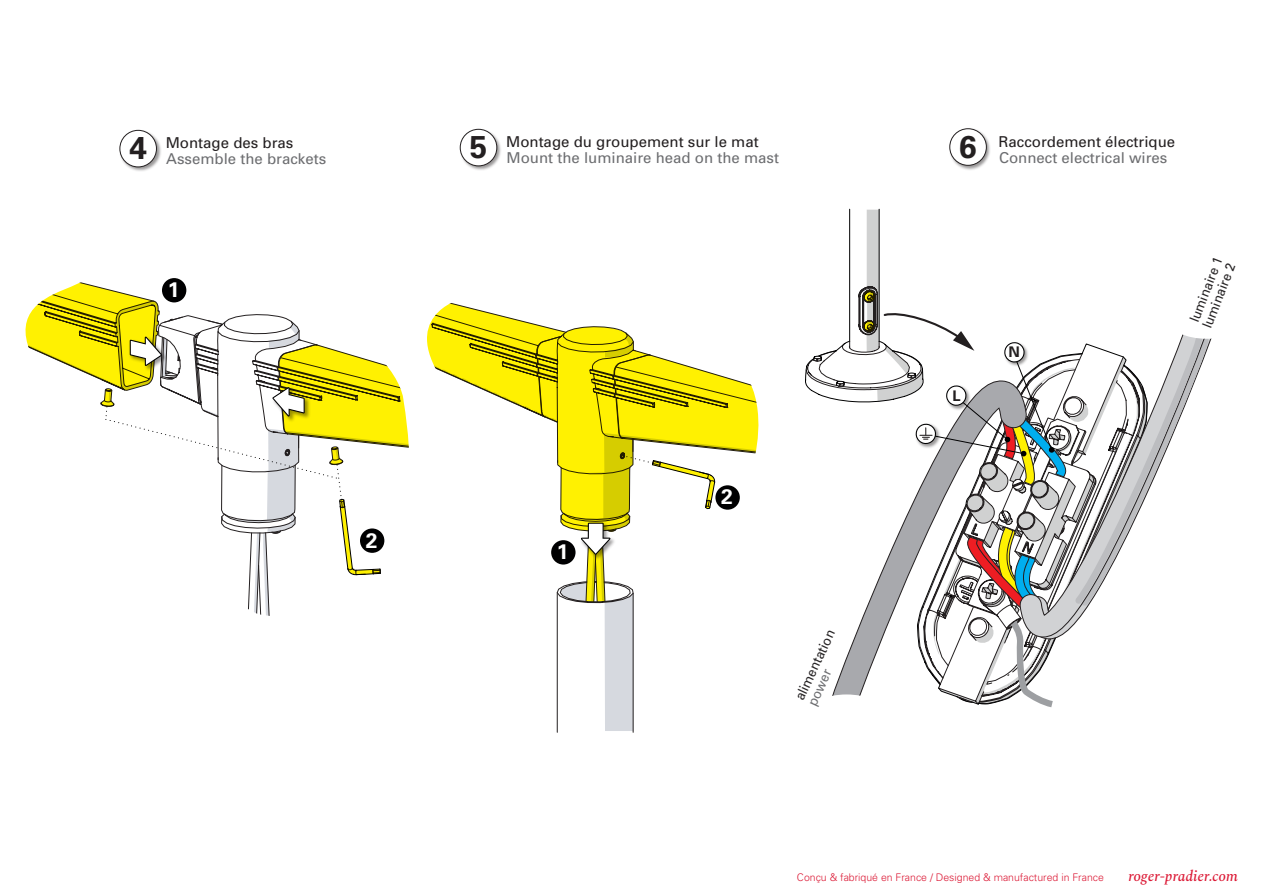
<style>
.page{position:relative;width:1263px;height:893px;background:#fff}
.page>*{position:absolute;margin:0;border:0;box-sizing:border-box;transform-origin:0 0}
.t1{font:700 31.5px "Univers LT Std";color:#231f20}
.t2{font:700 21px "Univers LT Std";color:#fff}
.t3{font:15px "Univers";color:#6c6d70}
.t4{font:15px "Univers";color:#231f20}
.t5{font:italic 500 15px "Spectral";color:#dc1a36}
.t6{font:700 14.7px "Univers LT Std";color:#231f20}
.t7{font:13.5px/14.2px "Univers";color:#262324;scale:.95 1}
.t8{font:13.5px "Univers";color:#6c6d70;scale:.96 1}
.t9{font:300 10.5px "Univers";color:#dc1a36}
</style>
<div class="page">
<hr style="left:879px;top:209px;width:1px;height:132px;background:#000001">
<hr style="left:849px;top:209px;width:1px;height:132px;background:#000001">
<svg style="left:805px;top:210px;width:405px;height:497px"></svg>
<div style="left:1170px;top:304px;width:74px;height:35px;background:#fff;border-radius:50%"></div>
<div style="left:809px;top:694px;width:75px;height:35px;background:#fff;border-radius:50%"></div>
<svg style="left:25px;top:278px;width:734px;height:455px"></svg>
<div style="left:715px;top:485px;width:25px;height:25px;background:#000001;border-radius:50%"></div>
<div style="left:551px;top:540px;width:24px;height:25px;background:#000001;border-radius:50%"></div>
<img style="left:119px;top:129px;width:42px;height:42px">
<div style="left:120px;top:130px;width:36px;height:37px;background:#fff;border-radius:50%"></div>
<div style="left:120px;top:130px;width:37px;height:37px;border:1px solid #231f20;border-radius:50%"></div>
<img style="left:949px;top:128px;width:41px;height:42px">
<div style="left:950px;top:129px;width:36px;height:36px;background:#fff;border-radius:50%"></div>
<div style="left:949px;top:129px;width:37px;height:37px;border:1px solid #231f20;border-radius:50%"></div>
<img style="left:459px;top:128px;width:42px;height:42px">
<div style="left:460px;top:129px;width:37px;height:37px;background:#fff;border-radius:50%"></div>
<div style="left:460px;top:129px;width:37px;height:37px;border:1px solid #231f20;border-radius:50%"></div>
<h1 class="t1" style="left:129px;top:130px;width:19px">4</h1>
<p class="t4" style="left:166px;top:134px;width:129px">Montage des bras</p>
<p class="t3" style="left:166px;top:150px;width:162px">Assemble the brackets</p>
<h2 class="t2" style="left:168px;top:278px;width:13px">1</h2>
<h2 class="t2" style="left:366px;top:528px;width:13px">2</h2>
<h1 class="t1" style="left:470px;top:129px;width:19px">5</h1>
<p class="t4" style="left:506px;top:133px;width:254px">Montage du groupement sur le mat</p>
<p class="t3" style="left:507px;top:149px;width:274px">Mount the luminaire head on the mast</p>
<h2 class="t2" style="left:557px;top:540px;width:13px">1</h2>
<h2 class="t2" style="left:721px;top:485px;width:13px">2</h2>
<p class="t7" style="left:792px;top:696px;width:82px;rotate:-65deg">alimentation</p>
<p class="t8" style="left:804px;top:702px;width:42px;rotate:-65deg">power</p>
<h1 class="t1" style="left:959px;top:128px;width:19px">6</h1>
<p class="t4" style="left:998px;top:133px;width:178px">Raccordement électrique</p>
<p class="t3" style="left:999px;top:149px;width:170px">Connect electrical wires</p>
<p class="t6" style="left:952px;top:387px;width:10px">L</p>
<p class="t6" style="left:1009px;top:343px;width:13px">N</p>
<p class="t7" style="left:1187px;top:320px;width:75px;rotate:-69deg">luminaire 1 luminaire 2</p>
<p class="t9" style="left:797px;top:871px;width:308px">Conçu &amp; fabriqué en France / Designed &amp; manufactured in France</p>
<p class="t5" style="left:1128px;top:865px;width:111px">roger-pradier.com</p>
</div>
